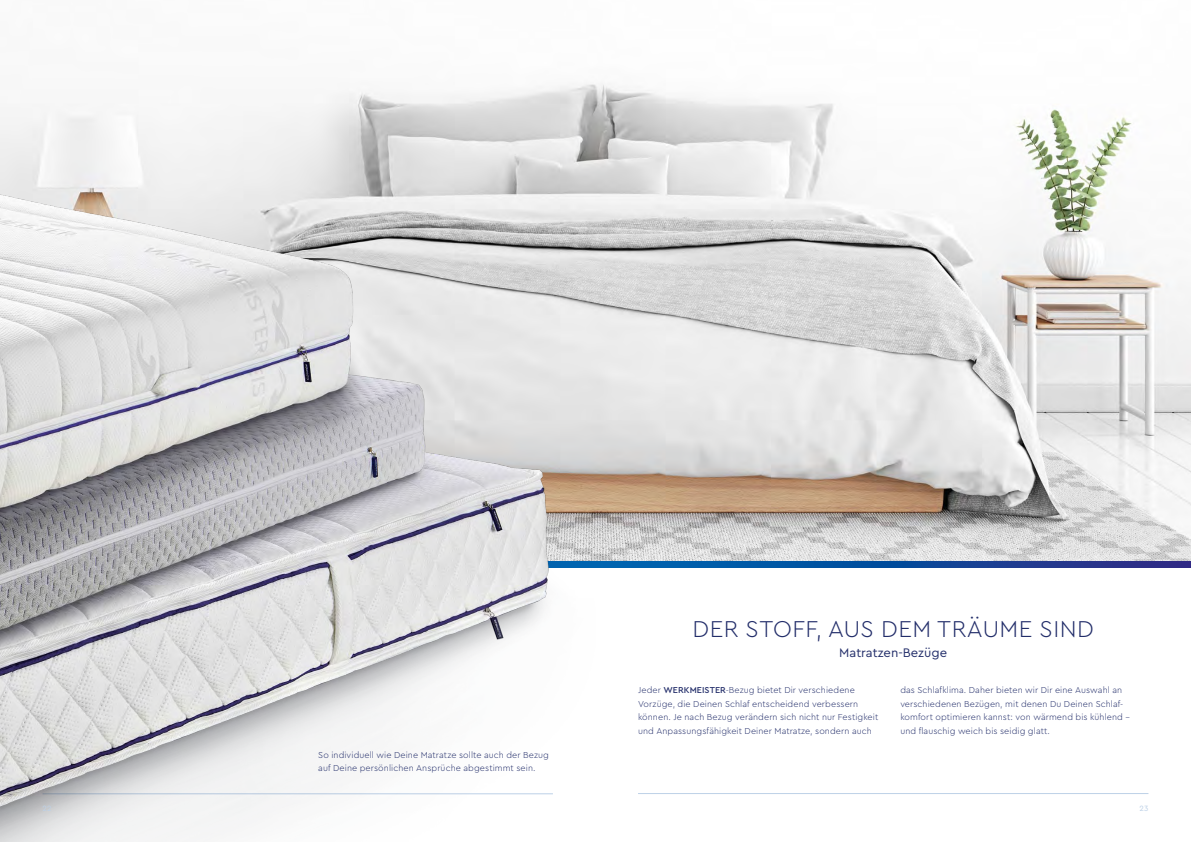
<style>
.page{position:relative;width:1191px;height:842px;background:#fff}
.page>*{position:absolute;margin:0;border:0;box-sizing:border-box;transform-origin:0 0}
.t1{font:300 24px "Cera PRO";letter-spacing:.02em;color:#232e6a}
.t2{font:13px "Cera PRO";color:#232e6a}
.t3{font:300 9px/13.5px "Cera PRO";letter-spacing:.01em;color:#232e6a}
.t4{font:8px "Cera PRO";color:#bdd1e7}
.s1{font-weight:500}
</style>
<div class="page">
<img style="left:0;top:83px;width:1191px;height:478px">
<hr style="left:638px;top:793px;width:510px;height:1px;background:#bdd1e7">
<svg style="left:595px;top:561px;width:596px;height:6px;background:#0f499a"></svg>
<img style="left:0;top:165px;width:595px;height:677px">
<h1 class="t1" style="left:692px;top:613px;width:403px">DER STOFF, AUS DEM TRÄUME SIND</h1>
<h2 class="t2" style="left:839px;top:644px;width:109px">Matratzen-Bezüge</h2>
<p class="t3" style="left:318px;top:748px;width:232px">So individuell wie Deine Matratze sollte auch der Bezug auf Deine persönlichen Ansprüche abgestimmt sein.</p>
<p class="t3" style="left:638px;top:683px;width:242px">Jeder <span class="s1">WERKMEISTER</span>-Bezug bietet Dir verschiedene Vorzüge, die Deinen Schlaf entscheidend verbessern können. Je nach Bezug verändern sich nicht nur Festigkeit und Anpassungsfähigkeit Deiner Matratze, sondern auch</p>
<p class="t3" style="left:900px;top:683px;width:231px">das Schlafklima. Daher bieten wir Dir eine Auswahl an verschiedenen Bezügen, mit denen Du Deinen Schlaf&shy;komfort optimieren kannst: von wärmend bis kühlend – und flauschig weich bis seidig glatt.</p>
<p class="t4" style="left:43px;top:803px;width:11px">22</p>
<p class="t4" style="left:1139px;top:803px;width:10px">23</p>
</div>
